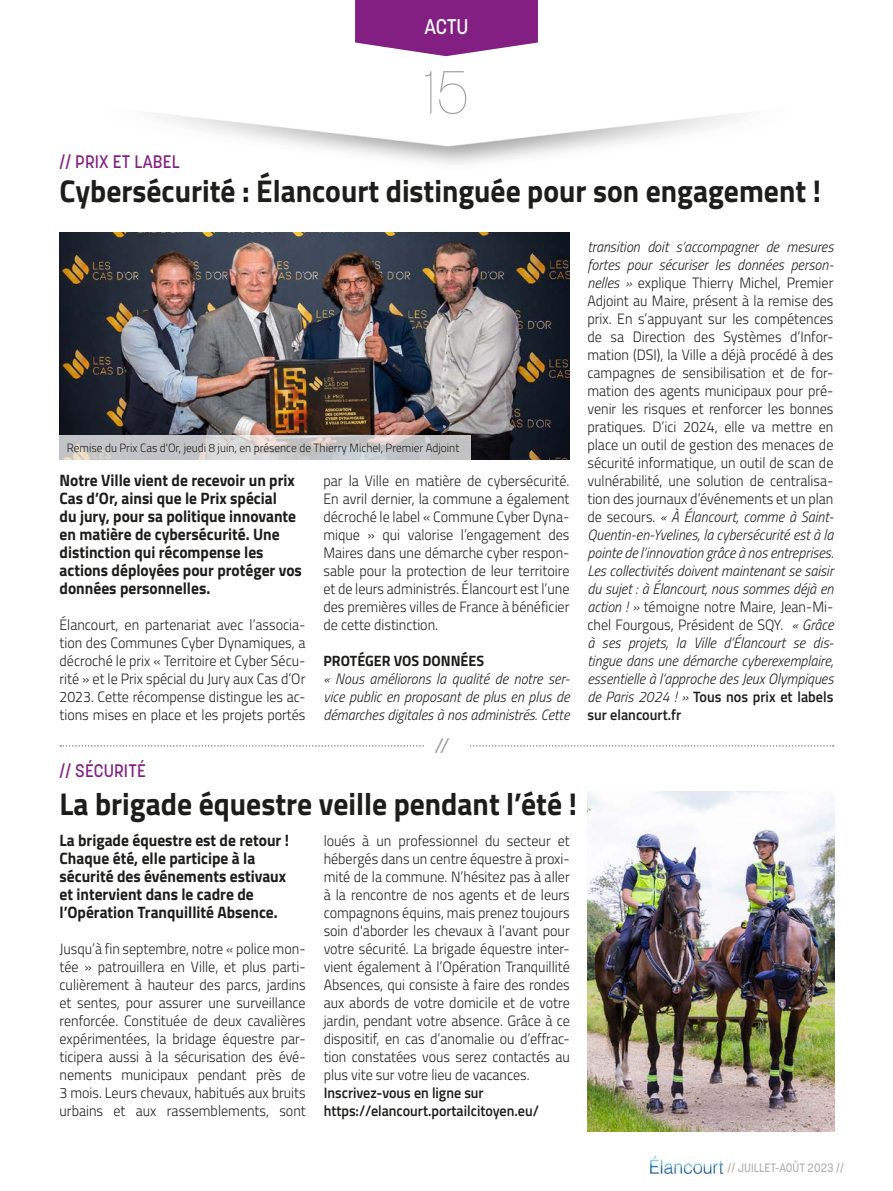
<style>
.page{position:relative;width:893px;height:1191px;background:#fff}
.page>*{position:absolute;margin:0;border:0;box-sizing:border-box;transform-origin:0 0}
.t1{font:100 60px "Korolev";color:#9d9d9c;scale:.95 1}
.t2{font:700 31.5px "Cairo";color:#1d1d1b;scale:.94 1}
.t3{font:500 21px "Korolev";color:#fff;scale:.95 1}
.t4{font:500 18px "Korolev";letter-spacing:.01em;color:#831f82;scale:.95 1}
.t5{font:italic 500 18px "Korolev";color:#9d9d9c;scale:.95 1}
.t6{font:700 16.5px/18px "Cairo";color:#1d1d1b;scale:.94 1}
.t7{font:300 15px/18px "Cairo";color:#1d1d1b;text-align:justify;scale:.94 1}
.t8{font:italic 300 15px/18px "Cairo";color:#1d1d1b;text-align:justify;scale:.94 1}
.t9{font:600 15px/18px "Cairo";color:#1d1d1b;scale:.94 1}
.t10{font:700 15px "Cairo";color:#1d1d1b;scale:.95 1}
.t11{font:500 12.15px "Korolev";color:#b3b2b2;scale:.95 1}
.t12{font:300 12px "Cairo";color:#1d1d1b;scale:.95 1}
.s1{font-style:italic}
.s2{font-weight:600}
</style>
<div class="page">
<svg style="left:355px;top:0;width:183px;height:56px;background:#913990"></svg>
<img style="left:651px;top:1157px;width:72px;height:16px">
<img style="left:60px;top:233px;width:509px;height:226px">
<svg style="left:60px;top:745px;width:774px;height:1px"></svg>
<div style="left:425px;top:732px;width:44px;height:26px;background:#fff"></div>
<img style="left:587px;top:791px;width:247px;height:340px">
<svg style="left:59px;top:435px;width:412px;height:25px;background:#cbc9ca"></svg>
<h3 class="t3" style="left:424px;top:13px;width:48px">ACTU</h3>
<h1 class="t1" style="left:423px;top:54px;width:50px">15</h1>
<p class="t4" style="left:60px;top:150px;width:128px">// PRIX ET LABEL</p>
<h2 class="t2" style="left:60px;top:166px;width:811px">Cybersécurité : Élancourt distinguée pour son engagement !</h2>
<p class="t12" style="left:67px;top:439px;width:414px">Remise du Prix Cas d'Or, jeudi 8 juin, en présence de Thierry Michel, Premier Adjoint</p>
<p class="t6" style="left:60px;top:471px;width:259px">Notre Ville vient de recevoir un prix Cas d’Or, ainsi que le Prix spécial<br>du jury, pour sa politique innovante en matière de cybersécurité. Une distinction qui récompense les actions déployées pour protéger vos données personnelles.</p>
<p class="t7" style="left:60px;top:616px;width:263px">Élancourt, en partenariat avec l’associa&shy;tion des Communes Cyber Dynamiques, a décroché le prix « Territoire et Cyber Sécu&shy;rité » et le Prix spécial du Jury aux Cas d’Or 2023. Cette récompense distingue les ac&shy;tions mises en place et les projets portés</p>
<p class="t7" style="left:323px;top:472px;width:263px">par la Ville en matière de cybersécurité.<br>En avril dernier, la commune a également décroché le label « Commune Cyber Dyna&shy;mique » qui valorise l’engagement des Maires dans une démarche cyber respon&shy;sable pour la protection de leur territoire et de leurs administrés. Élancourt est l’une des premières villes de France à bénéficier de cette distinction.</p>
<p class="t10" style="left:323px;top:649px;width:171px">PROTÉGER VOS DONNÉES</p>
<p class="t8" style="left:323px;top:670px;width:263px">« Nous améliorons la qualité de notre ser&shy;vice public en proposant de plus en plus de démarches digitales à nos administrés. Cette</p>
<p class="t5" style="left:435px;top:734px;width:20px">//</p>
<p class="t4" style="left:60px;top:759px;width:92px">// SÉCURITÉ</p>
<h2 class="t2" style="left:60px;top:778px;width:552px">La brigade équestre veille pendant l’été !</h2>
<p class="t6" style="left:60px;top:831px;width:246px">La brigade équestre est de retour !<br>Chaque été, elle participe à la sécurité des événements estivaux et intervient dans le cadre de l’Opération Tranquillité Absence.</p>
<p class="t7" style="left:60px;top:940px;width:263px">Jusqu’à fin septembre, notre « police mon&shy;tée » patrouillera en Ville, et plus parti&shy;culièrement à hauteur des parcs, jardins et sentes, pour assurer une surveillance renforcée. Constituée de deux cavalières expérimentées, la bridage équestre par&shy;ticipera aussi à la sécurisation des évé&shy;nements municipaux pendant près de 3 mois. Leurs chevaux, habitués aux bruits urbains et aux rassemblements, sont</p>
<p class="t7" style="left:324px;top:832px;width:263px">loués à un professionnel du secteur et hébergés dans un centre équestre à proxi&shy;mité de la commune. N’hésitez pas à aller à la rencontre de nos agents et de leurs compagnons équins, mais prenez toujours soin d'aborder les chevaux à l’avant pour votre sécurité. La brigade équestre inter&shy;vient également à l’Opération Tranquillité Absences, qui consiste à faire des rondes aux abords de votre domicile et de votre jardin, pendant votre absence. Grâce à ce dispositif, en cas d’anomalie ou d’effrac&shy;tion constatées vous serez contactés au plus vite sur votre lieu de vacances.</p>
<p class="t9" style="left:324px;top:1084px;width:230px">Inscrivez-vous en ligne sur https://elancourt.portailcitoyen.eu/</p>
<p class="t7" style="left:587px;top:238px;width:263px"><span class="s1">transition doit s’accompagner de mesures fortes pour sécuriser les données person&shy;nelles »</span> explique Thierry Michel, Premier Adjoint au Maire, présent à la remise des prix. En s’appuyant sur les compétences de sa Direction des Systèmes d’Infor&shy;mation (DSI), la Ville a déjà procédé à des campagnes de sensibilisation et de for&shy;mation des agents municipaux pour pré&shy;venir les risques et renforcer les bonnes pratiques. D’ici 2024, elle va mettre en place un outil de gestion des menaces de sécurité informatique, un outil de scan de vulnérabilité, une solution de centralisa&shy;tion des journaux d’événements et un plan de secours. <span class="s1">« À Élancourt, comme à Saint-Quentin-en-Yvelines, la cybersécurité est à la pointe de l’innovation grâce à nos entreprises.<br>Les collectivités doivent maintenant se saisir du sujet : à Élancourt, nous sommes déjà en action ! »</span> témoigne notre Maire, Jean-Mi&shy;chel Fourgous, Président de SQY. <span class="s1">« Grâce à ses projets, la Ville d’Élancourt se dis&shy;tingue dans une démarche cyberexemplaire, essentielle à l’approche des Jeux Olympiques de Paris 2024 ! »</span> <span class="s2">Tous nos prix et labels sur elancourt.fr</span></p>
<p class="t11" style="left:728px;top:1160px;width:124px">// JUILLET-AOÛT 2023 //</p>
</div>
